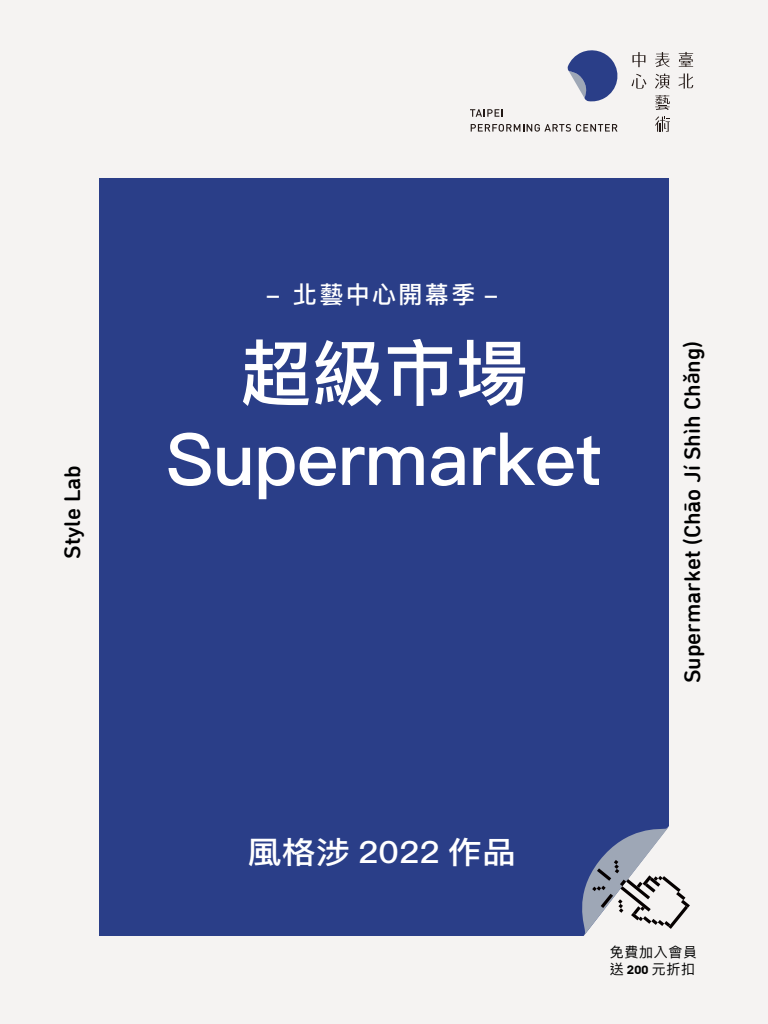
<style>
.page{position:relative;width:768px;height:1024px;background:#f5f3f2}
.page>*{position:absolute;margin:0;border:0;box-sizing:border-box;transform-origin:0 0}
.t1{font:500 72px/86.4px "Ping Fang TC";color:#fff;text-align:center}
.t2{font:500 30.6px "Ping Fang TC";color:#fff;scale:1.11 1}
.t3{font:500 24px "Ping Fang TC";letter-spacing:.1em;color:#fff}
.t4{font:500 23px "DIN Next Rounded LT Pro";color:#000}
.t5{font:14px/17px "Ping Fang TC";letter-spacing:.05em;color:#000}
.s1{font-family:"Baloo Da 2"}
.s2{font-family:"DIN Bold Alternate"}
</style>
<div class="page">
<div style="left:99px;top:178px;width:570px;height:758px;background:#2a3e88"></div>
<svg style="left:572px;top:825px;width:118px;height:111px"></svg>
<svg style="left:567px;top:50px;width:51px;height:52px"></svg>
<svg style="left:470px;top:109px;width:33px;height:8px"></svg>
<svg style="left:471px;top:124px;width:146px;height:8px"></svg>
<svg style="left:679px;top:73px;width:14px;height:16px"></svg>
<svg style="left:679px;top:52px;width:14px;height:15px"></svg>
<svg style="left:632px;top:52px;width:13px;height:15px"></svg>
<svg style="left:631px;top:74px;width:15px;height:15px"></svg>
<svg style="left:655px;top:116px;width:15px;height:16px"></svg>
<svg style="left:655px;top:52px;width:15px;height:15px"></svg>
<svg style="left:655px;top:74px;width:15px;height:15px"></svg>
<svg style="left:655px;top:95px;width:15px;height:15px"></svg>
<p class="t4" style="left:59px;top:559px;width:95px;rotate:-90deg">Style Lab</p>
<p class="t3" style="left:266px;top:279px;width:234px">- 北藝中心開幕季 -</p>
<h1 class="t1" style="left:166px;top:329px;width:437px">超級市場<br>Supermarket</h1>
<p class="t4" style="left:679px;top:683px;width:344px;rotate:-90deg">Supermarket (Chāo Jí Shìh Ch<span class="s1">ǎ</span>ng)</p>
<h2 class="t2" style="left:248px;top:834px;width:243px">風格涉 2022 作品</h2>
<p class="t5" style="left:610px;top:943px;width:89px">免費加入會員送 <span class="s2">200</span> 元折扣</p>
</div>
